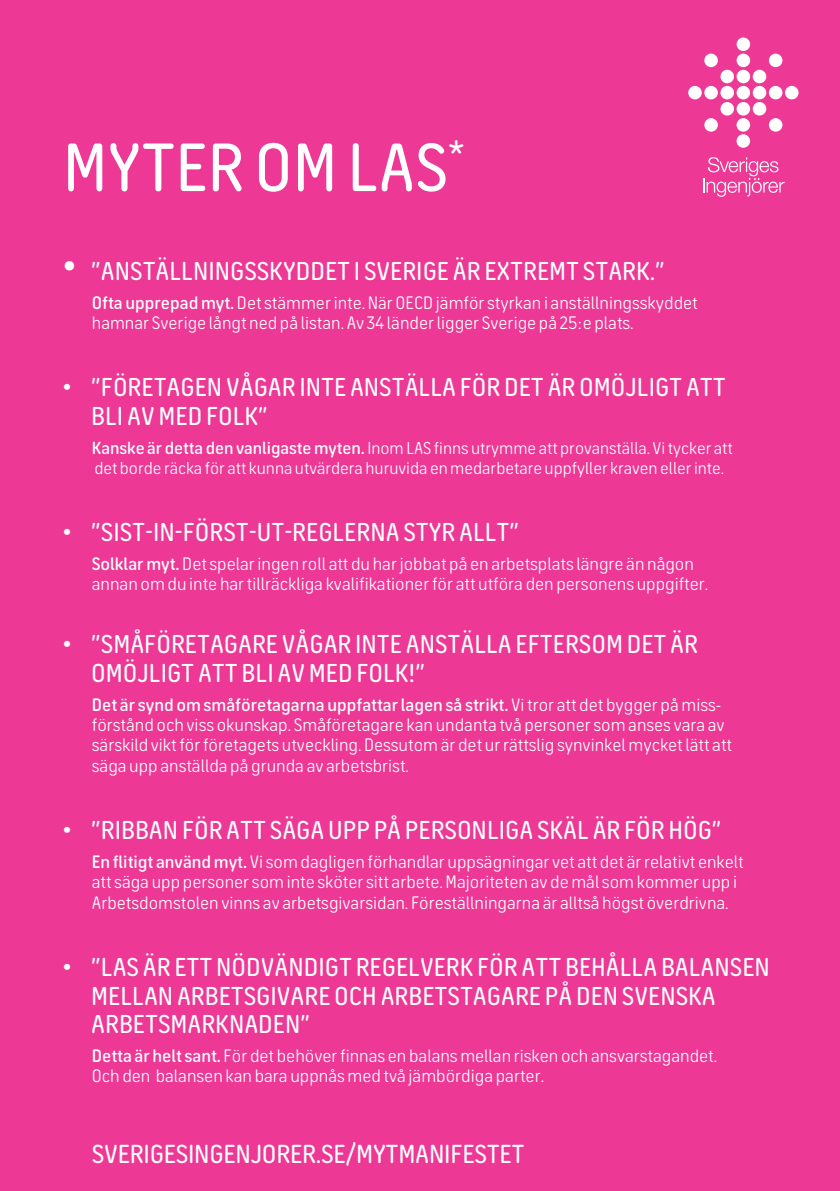
<style>
.page{position:relative;width:840px;height:1191px;background:#fff}
.page>*{position:absolute;margin:0;border:0;box-sizing:border-box;transform-origin:0 0}
.t1{font:500 68px "Sveriges Ingenjorer";color:#fff}
.Gravur_Regular_under{font:500 26px "Sveriges Ingenjorer";letter-spacing:-.01em;color:#fff}
.t2{font:500 25.8px/28.6px "Sveriges Ingenjorer";color:#fff}
.t3{font:18px/20.4px "Sveriges Ingenjorer";color:#fff}
.t4{font:17.2px/20.4px "Sveriges Ingenjorer";color:#fff}
.s1{font-size:40px}
.s2{font-weight:600}
.s3{font-weight:600;font-size:17.6px}
</style>
<div class="page">
<div style="left:0;top:0;width:839px;height:1191px;background:#ed3896"></div>
<div style="left:704px;top:54px;width:13px;height:13px;background:#fff;border-radius:50%"></div>
<div style="left:704px;top:86px;width:13px;height:13px;background:#fff;border-radius:50%"></div>
<div style="left:687px;top:86px;width:14px;height:13px;background:#fff;border-radius:50%"></div>
<div style="left:704px;top:118px;width:13px;height:14px;background:#fff;border-radius:50%"></div>
<div style="left:720px;top:70px;width:13px;height:13px;background:#fff;border-radius:50%"></div>
<div style="left:720px;top:102px;width:13px;height:14px;background:#fff;border-radius:50%"></div>
<div style="left:720px;top:86px;width:13px;height:13px;background:#fff;border-radius:50%"></div>
<div style="left:736px;top:54px;width:13px;height:13px;background:#fff;border-radius:50%"></div>
<div style="left:736px;top:37px;width:13px;height:14px;background:#fff;border-radius:50%"></div>
<div style="left:736px;top:118px;width:13px;height:14px;background:#fff;border-radius:50%"></div>
<div style="left:736px;top:134px;width:13px;height:14px;background:#fff;border-radius:50%"></div>
<div style="left:736px;top:70px;width:13px;height:13px;background:#fff;border-radius:50%"></div>
<div style="left:736px;top:86px;width:13px;height:13px;background:#fff;border-radius:50%"></div>
<div style="left:736px;top:102px;width:13px;height:14px;background:#fff;border-radius:50%"></div>
<div style="left:752px;top:70px;width:13px;height:13px;background:#fff;border-radius:50%"></div>
<div style="left:752px;top:102px;width:13px;height:14px;background:#fff;border-radius:50%"></div>
<div style="left:752px;top:86px;width:13px;height:13px;background:#fff;border-radius:50%"></div>
<div style="left:768px;top:54px;width:14px;height:13px;background:#fff;border-radius:50%"></div>
<div style="left:768px;top:86px;width:14px;height:13px;background:#fff;border-radius:50%"></div>
<div style="left:784px;top:86px;width:14px;height:13px;background:#fff;border-radius:50%"></div>
<div style="left:768px;top:118px;width:14px;height:14px;background:#fff;border-radius:50%"></div>
<svg style="left:703px;top:157px;width:81px;height:40px"></svg>
<p class="t1" style="left:63px;top:128px;width:403px">MYTER OM LAS<sup>*</sup></p>
<p class="t2" style="left:63px;top:256px;width:603px"><span class="s1">•</span> ”ANSTÄLLNINGSSKYDDET I SVERIGE ÄR EXTREMT STARK.”</p>
<p class="t3" style="left:92px;top:292px;width:607px"><span class="s2">Ofta upprepad myt.</span> Det stämmer inte. När OECD jämför styrkan i anställningsskyddet hamnar Sverige långt ned på listan. Av 34 länder ligger Sverige på 25:e plats.</p>
<p class="t2" style="left:91px;top:373px;width:635px;text-indent:-28px">• ”FÖRETAGEN VÅGAR INTE ANSTÄLLA FÖR DET ÄR OMÖJLIGT ATT<br>BLI AV MED FOLK”</p>
<p class="t4" style="left:92px;top:437px;width:642px"><span class="s3">Kanske är detta den vanligaste myten.</span> Inom LAS finns utrymme att provanställa. Vi tycker att det borde räcka för att kunna utvärdera huruvida en medarbetare uppfyller kraven eller inte.</p>
<p class="t2" style="left:63px;top:517px;width:457px">• ”SIST-IN-FÖRST-UT-REGLERNA STYR ALLT”</p>
<p class="t3" style="left:92px;top:553px;width:617px"><span class="s2">Solklar myt.</span> Det spelar ingen roll att du har jobbat på en arbetsplats längre än någon annan om du inte har tillräckliga kvalifikationer för att utföra den personens uppgifter.</p>
<p class="t2" style="left:91px;top:629px;width:608px;text-indent:-28px">• ”SMÅFÖRETAGARE VÅGAR INTE ANSTÄLLA EFTERSOM DET ÄR<br>OMÖJLIGT ATT BLI AV MED FOLK!”</p>
<p class="t3" style="left:92px;top:694px;width:641px"><span class="s2">Det är synd om småföretagarna uppfattar lagen så strikt.</span> Vi tror att det bygger på miss&shy;förstånd och viss okunskap. Småföretagare kan undanta två personer som anses vara av särskild vikt för företagets utveckling. Dessutom är det ur rättslig synvinkel mycket lätt att säga upp anställda på grunda av arbetsbrist.</p>
<p class="t2" style="left:63px;top:815px;width:660px">• ”RIBBAN FÖR ATT SÄGA UPP PÅ PERSONLIGA SKÄL ÄR FÖR HÖG”</p>
<p class="t3" style="left:92px;top:851px;width:653px"><span class="s2">En flitigt använd myt.</span> Vi som dagligen förhandlar uppsägningar vet att det är relativt enkelt att säga upp personer som inte sköter sitt arbete. Majoriteten av de mål som kommer upp i<br>Arbetsdomstolen vinns av arbetsgivarsidan. Föreställningarna är alltså högst överdrivna.</p>
<p class="t2" style="left:91px;top:952px;width:679px;text-indent:-28px">• ”LAS ÄR ETT NÖDVÄNDIGT REGELVERK FÖR ATT BEHÅLLA BALANSEN<br>MELLAN ARBETSGIVARE OCH ARBETSTAGARE PÅ DEN SVENSKA<br>ARBETSMARKNADEN”</p>
<p class="t3" style="left:92px;top:1045px;width:626px"><span class="s2">Detta är helt sant.</span> För det behöver finnas en balans mellan risken och ansvarstagandet.<br>Och den balansen kan bara uppnås med två jämbördiga parter.</p>
<p class="Gravur_Regular_under" style="left:92px;top:1139px;width:434px">SVERIGESINGENJORER.SE/MYTMANIFESTET</p>
</div>
